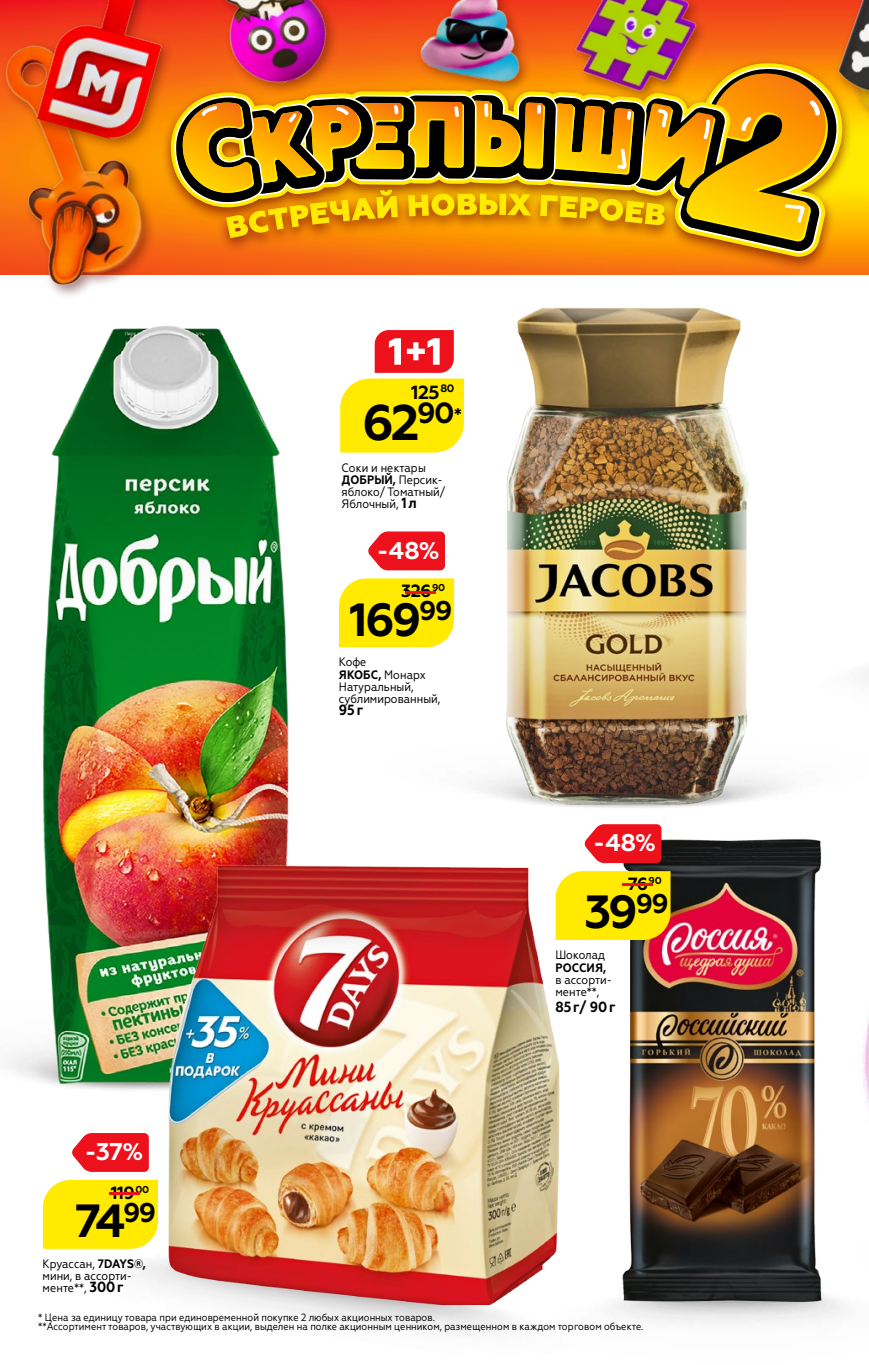
<style>
.page{position:relative;width:869px;height:1365px;background:#fff}
.page>*{position:absolute;margin:0;border:0;box-sizing:border-box;transform-origin:0 0}
.t1{font:700 49.88px "Geometria";color:#000}
.t2{font:700 46.38px "Geometria";letter-spacing:-.065em;color:#000}
.t3{font:700 24.15px "Geometria";color:#fff}
.t4{font:700 19.07px "Geometria";color:#000}
.t5{font:700 17.68px "Geometria";letter-spacing:-.04em;color:#000}
.t6{font:700 14.7px "Geometria Narrow";letter-spacing:.065em;color:#000}
.t7{font:12.25px/12.2px "Geometria Narrow";color:#000}
.t8{font:10.5px/8.8px "Geometria Narrow";color:#000}
.t9{font:700 9.97px "Geometria";color:#000}
.s1{font-weight:700}
.s2{font-weight:700;font-size:14.7px}
.s3{font-size:17.68px;color:#ed111c}
</style>
<div class="page">
<img style="left:591px;top:0;width:187px;height:58px">
<img style="left:0;top:23px;width:173px;height:273px">
<img style="left:9px;top:0;width:151px;height:159px">
<img style="left:377px;top:0;width:214px;height:58px">
<div style="left:160px;top:58px;width:692px;height:214px;background:#7c1308;opacity:.75"></div>
<svg style="left:169px;top:63px;width:642px;height:194px;background:#e77c16"></svg>
<svg style="left:173px;top:66px;width:638px;height:187px;background:#df8523"></svg>
<svg style="left:174px;top:69px;width:637px;height:182px;background:#bf840a"></svg>
<div style="left:850px;top:48px;width:18px;height:268px;background:#530400;opacity:.5"></div>
<img style="left:811px;top:93px;width:57px;height:174px">
<div style="left:832px;top:0;width:36px;height:120px;background:#530400;opacity:.5"></div>
<img style="left:784px;top:0;width:84px;height:93px">
<img style="left:149px;top:0;width:199px;height:113px">
<img style="left:435px;top:307px;width:349px;height:501px">
<img style="left:605px;top:836px;width:226px;height:476px">
<img style="left:22px;top:326px;width:267px;height:765px">
<img style="left:831px;top:1018px;width:37px;height:299px">
<img style="left:42px;top:1219px;width:601px;height:122px">
<img style="left:123px;top:847px;width:478px;height:457px">
<img style="left:771px;top:638px;width:97px;height:104px">
<div style="left:339px;top:578px;width:115px;height:69px;background:#ffea00"></div>
<svg style="left:368px;top:531px;width:77px;height:39px;background:#ee2933"></svg>
<div style="left:555px;top:871px;width:115px;height:68px;background:#ffea00"></div>
<svg style="left:584px;top:824px;width:77px;height:39px;background:#ee2933"></svg>
<div style="left:43px;top:1179px;width:115px;height:69px;background:#ffea00"></div>
<svg style="left:72px;top:1132px;width:77px;height:39px;background:#ef2c35"></svg>
<svg style="left:340px;top:330px;width:123px;height:122px"></svg>
<p class="t4" style="left:411px;top:380px;width:45px">125<sup>80</sup></p>
<p class="t1" style="left:362px;top:393px;width:101px">62<sup>90</sup><sup>*</sup></p>
<p class="t7" style="left:341px;top:461px;width:105px">Соки и нектары<br><span class="s1">ДОБРЫЙ,</span> Персик&shy;яблоко/ Томатный/<br>Яблочный, <span class="s2">1л</span></p>
<p class="t3" style="left:376px;top:536px;width:64px">-48%</p>
<p class="t9" style="left:396px;top:582px;width:50px"><span class="s3">-</span>90</p>
<p class="t5" style="left:401px;top:580px;width:32px">326</p>
<p class="t2" style="left:349px;top:591px;width:104px">169<sup>99</sup></p>
<p class="t3" style="left:85px;top:1137px;width:60px">-37%</p>
<p class="t9" style="left:100px;top:1183px;width:50px"><span class="s3">-</span>00</p>
<p class="t5" style="left:111px;top:1181px;width:25px">119</p>
<p class="t2" style="left:75px;top:1193px;width:83px">74<sup>99</sup></p>
<p class="t7" style="left:43px;top:1257px;width:105px">Круассан, <span class="s1">7DAYS®, </span>мини, в ассорти&shy;менте**, <span class="s2">300г</span></p>
<p class="t7" style="left:339px;top:656px;width:103px">Кофе<br><span class="s1">ЯКОБС,</span> Монарх<br>Натуральный, сублимированный,</p>
<p class="t6" style="left:339px;top:701px;width:26px">95г</p>
<p class="t3" style="left:593px;top:828px;width:64px">-48%</p>
<p class="t9" style="left:612px;top:874px;width:50px"><span class="s3">-</span>90</p>
<p class="t5" style="left:627px;top:873px;width:22px">76</p>
<p class="t2" style="left:584px;top:884px;width:86px">39<sup>99</sup></p>
<p class="t7" style="left:555px;top:949px;width:58px">Шоколад<br><span class="s1">РОССИЯ, </span>в ассорти&shy;менте**,</p>
<p class="t6" style="left:555px;top:998px;width:62px">85г/ 90г</p>
<p class="t8" style="left:38px;top:1312px;width:606px">* Цена за единицу товара при единовременной покупке 2 любых акционных товаров.<br>**Ассортимент товаров, участвующих в акции, выделен на полке акционным ценником, размещенном в каждом торговом объекте.</p>
</div>
